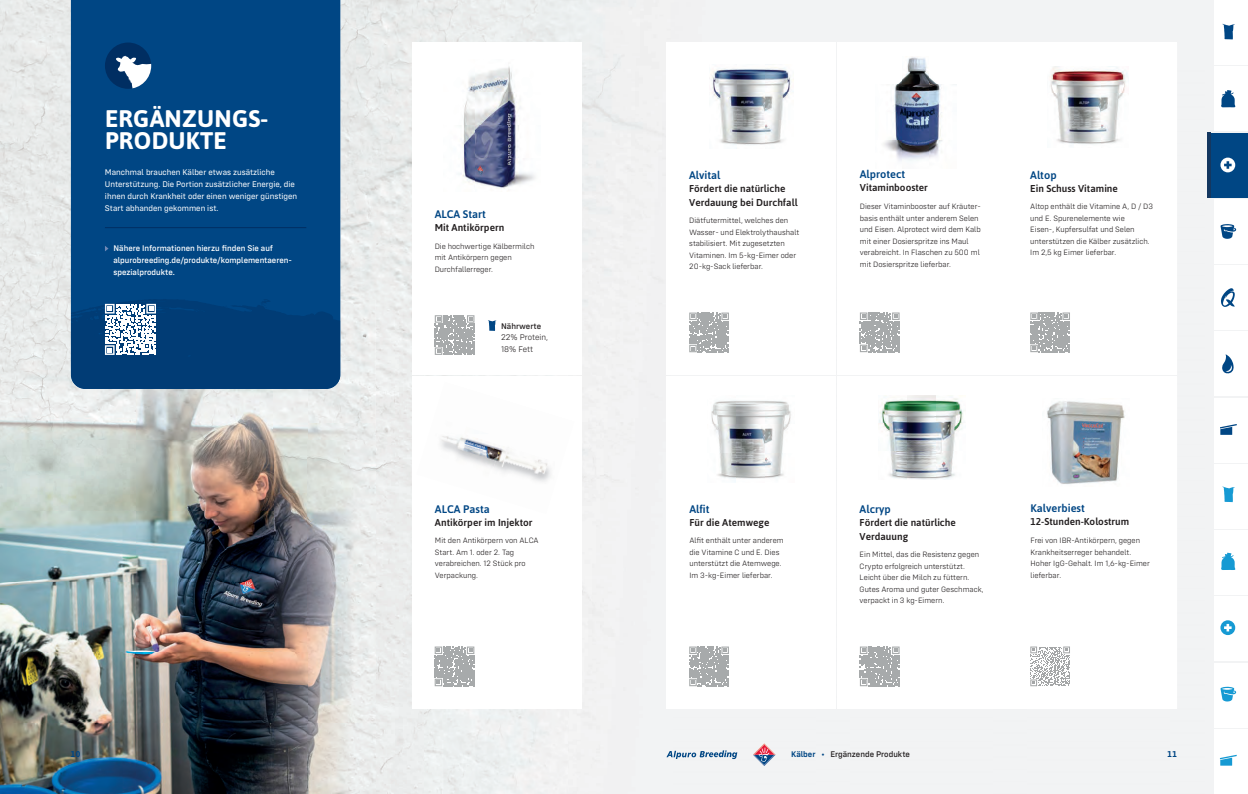
<style>
.page{position:relative;width:1248px;height:794px;background:#fff}
.page>*{position:absolute;margin:0;border:0;box-sizing:border-box;transform-origin:0 0}
.t1{font:700 24px/22px "Asap";letter-spacing:.01em;color:#fff}
.t2{font:500 11px "Asap";color:#004684}
.t3{font:500 10px/14px "Asap";color:#231f20}
.t4{font:8.5px/12px "Config";color:#fff}
.t5{font:500 8.5px/12px "Config";color:#fff}
.t6{font:500 8.5px "Config";color:#231f20}
.t7{font:300 8.5px/12px "Config";color:#231f20}
.t8{font:700 8.5px "Asap";color:#004684}
.t9{font:300 8px/11.5px "Config";color:#231f20}
.s1{font-weight:600;color:#004684}
.s2{color:#004684}
</style>
<div class="page">
<div style="left:1204px;top:0;width:43px;height:794px;background:#f2f3f4"></div>
<img style="left:340px;top:0;width:864px;height:69px">
<img style="left:0;top:0;width:71px;height:370px">
<img style="left:340px;top:69px;width:72px;height:241px">
<div style="left:376px;top:310px;width:49px;height:484px;background:#ebedec"></div>
<img style="left:307px;top:300px;width:69px;height:494px">
<img style="left:0;top:370px;width:136px;height:424px">
<img style="left:136px;top:389px;width:171px;height:405px">
<svg style="left:666px;top:750px;width:71px;height:9px"></svg>
<svg style="left:752px;top:743px;width:23px;height:23px"></svg>
<div style="left:837px;top:43px;width:169px;height:332px;background:#fff"></div>
<div style="left:666px;top:43px;width:169px;height:332px;background:#fff"></div>
<div style="left:412px;top:43px;width:169px;height:332px;background:#fff"></div>
<img style="left:459px;top:66px;width:76px;height:123px">
<svg style="left:488px;top:320px;width:8px;height:11px"></svg>
<div style="left:412px;top:376px;width:169px;height:333px;background:#fff"></div>
<img style="left:440px;top:436px;width:48px;height:31px">
<img style="left:465px;top:436px;width:24px;height:26px">
<img style="left:488px;top:445px;width:63px;height:37px">
<img style="left:883px;top:57px;width:73px;height:104px">
<img style="left:711px;top:67px;width:82px;height:78px">
<img style="left:711px;top:400px;width:80px;height:82px">
<div style="left:1007px;top:43px;width:169px;height:332px;background:#fff"></div>
<img style="left:1050px;top:67px;width:77px;height:77px">
<div style="left:1213px;top:0;width:34px;height:65px;background:#fff"></div>
<div style="left:1213px;top:66px;width:34px;height:65px;background:#fff"></div>
<div style="left:1206px;top:133px;width:41px;height:64px;background:#004684"></div>
<svg style="left:1206px;top:133px;width:4px;height:64px"></svg>
<div style="left:1213px;top:199px;width:34px;height:65px;background:#fff"></div>
<div style="left:1213px;top:265px;width:34px;height:65px;background:#fff"></div>
<div style="left:1213px;top:331px;width:34px;height:65px;background:#fff"></div>
<div style="left:1213px;top:398px;width:34px;height:64px;background:#fff"></div>
<div style="left:1213px;top:464px;width:34px;height:65px;background:#fff"></div>
<div style="left:1213px;top:530px;width:34px;height:65px;background:#fff"></div>
<div style="left:1213px;top:596px;width:34px;height:65px;background:#fff"></div>
<div style="left:1213px;top:663px;width:34px;height:64px;background:#fff"></div>
<div style="left:1213px;top:729px;width:34px;height:65px;background:#fff"></div>
<svg style="left:1222px;top:24px;width:12px;height:15px"></svg>
<svg style="left:1221px;top:90px;width:14px;height:18px"></svg>
<svg style="left:1220px;top:158px;width:15px;height:14px"></svg>
<svg style="left:1220px;top:224px;width:15px;height:15px"></svg>
<svg style="left:1220px;top:424px;width:16px;height:11px"></svg>
<svg style="left:1221px;top:288px;width:13px;height:19px"></svg>
<svg style="left:1222px;top:486px;width:12px;height:16px"></svg>
<svg style="left:1221px;top:553px;width:14px;height:17px"></svg>
<svg style="left:1220px;top:620px;width:14px;height:15px"></svg>
<svg style="left:1220px;top:686px;width:15px;height:15px"></svg>
<svg style="left:1219px;top:755px;width:17px;height:10px"></svg>
<div style="left:71px;top:0;width:269px;height:299px;background:#004684"></div>
<hr style="left:105px;top:227px;width:201px;height:1px;background:#002e62">
<svg style="left:105px;top:246px;width:3px;height:5px"></svg>
<div style="left:105px;top:43px;width:46px;height:46px;background:#002e62;border-radius:50%"></div>
<svg style="left:116px;top:56px;width:35px;height:33px"></svg>
<svg style="left:1222px;top:354px;width:11px;height:19px"></svg>
<img style="left:878px;top:396px;width:85px;height:84px">
<img style="left:1047px;top:401px;width:78px;height:84px">
<svg style="left:71px;top:299px;width:269px;height:90px;background:#144c81"></svg>
<svg style="left:435px;top:315px;width:39px;height:40px;background:#b3b6b7"></svg>
<svg style="left:434px;top:646px;width:40px;height:40px;background:#b4b7b7"></svg>
<svg style="left:689px;top:312px;width:40px;height:40px;background:#b4b6b7"></svg>
<svg style="left:859px;top:312px;width:40px;height:40px;background:#b5b8b9"></svg>
<svg style="left:1030px;top:312px;width:39px;height:40px;background:#b3b6b7"></svg>
<svg style="left:689px;top:646px;width:40px;height:40px;background:#b4b6b7"></svg>
<svg style="left:859px;top:646px;width:40px;height:40px;background:#b4b7b8"></svg>
<svg style="left:1030px;top:646px;width:39px;height:40px"></svg>
<h1 class="t1" style="left:105px;top:106px;width:165px">ERGÄNZUNGS-<br>PRODUKTE</h1>
<p class="t4" style="left:105px;top:166px;width:194px">Manchmal brauchen Kälber etwas zusätzliche Unterstützung. Die Portion zusätzlicher Energie, die ihnen durch Krankheit oder einen weniger günstigen Start abhanden gekommen ist.</p>
<p class="t5" style="left:113px;top:242px;width:180px">Nähere Informationen hierzu finden Sie auf alpurobreeding.de/produkte/komplementaeren&shy;spezialprodukte.</p>
<h2 class="t2" style="left:434px;top:207px;width:53px">ALCA Start</h2>
<p class="t3" style="left:434px;top:220px;width:71px">Mit Antikörpern</p>
<p class="t9" style="left:434px;top:240px;width:101px">Die hochwertige Kälbermilch mit Antikörpern gegen<br>Durchfallerreger.</p>
<p class="t6" style="left:501px;top:321px;width:42px">Nährwerte</p>
<p class="t7" style="left:501px;top:331px;width:48px">22% Protein,<br>18% Fett</p>
<h2 class="t2" style="left:435px;top:501px;width:56px">ALCA Pasta</h2>
<p class="t3" style="left:435px;top:514px;width:99px">Antikörper im Injektor</p>
<p class="t9" style="left:435px;top:535px;width:105px">Mit den Antikörpern von ALCA<br>Start. Am 1. oder 2. Tag verabreichen. 12 Stück pro<br>Verpackung.</p>
<h2 class="t2" style="left:689px;top:167px;width:33px">Alvital</h2>
<p class="t3" style="left:689px;top:181px;width:110px">Fördert die natürliche<br>Verdauung bei Durchfall</p>
<p class="t9" style="left:689px;top:215px;width:112px">Diätfutermittel, welches den<br>Wasser- und Elektrolythaushalt stabilisiert. Mit zugesetzten<br>Vitaminen. Im 5-kg-Eimer oder<br>20-kg-Sack lieferbar.</p>
<h2 class="t2" style="left:859px;top:167px;width:47px">Alprotect</h2>
<p class="t3" style="left:859px;top:181px;width:70px">Vitaminbooster</p>
<p class="t9" style="left:859px;top:201px;width:122px">Dieser Vitaminbooster auf Kräuter&shy;basis enthält unter anderem Selen und Eisen. Alprotect wird dem Kalb mit einer Dosierspritze ins Maul verabreicht. In Flaschen zu 500 ml mit Dosierspritze lieferbar.</p>
<h2 class="t2" style="left:1030px;top:167px;width:28px">Altop</h2>
<p class="t3" style="left:1030px;top:181px;width:89px">Ein Schuss Vitamine</p>
<p class="t9" style="left:1030px;top:201px;width:124px">Altop enthält die Vitamine A, D / D3 und E. Spurenelemente wie<br>Eisen-, Kupfersulfat und Selen unterstützen die Kälber zusätzlich.<br>Im 2,5 kg Eimer lieferbar.</p>
<h2 class="t2" style="left:689px;top:501px;width:21px">Alfit</h2>
<p class="t3" style="left:689px;top:514px;width:81px">Für die Atemwege</p>
<p class="t9" style="left:689px;top:535px;width:96px">Alfit enthält unter anderem die Vitamine C und E. Dies unterstützt die Atemwege.<br>Im 3-kg-Eimer lieferbar.</p>
<h2 class="t2" style="left:859px;top:501px;width:32px">Alcryp</h2>
<p class="t3" style="left:859px;top:514px;width:98px">Fördert die natürliche<br>Verdauung</p>
<p class="t9" style="left:859px;top:548px;width:125px">Ein Mittel, das die Resistenz gegen<br>Crypto erfolgreich unterstützt.<br>Leicht über die Milch zu füttern.<br>Gutes Aroma und guter Geschmack, verpackt in 3 kg-Eimern.</p>
<h2 class="t2" style="left:1030px;top:501px;width:56px">Kalverbiest</h2>
<p class="t3" style="left:1030px;top:514px;width:100px">12-Stunden-Kolostrum</p>
<p class="t9" style="left:1030px;top:534px;width:121px">Frei von IBR-Antikörpern, gegen<br>Krankheitserreger behandelt.<br>Hoher IgG-Gehalt. Im 1,6-kg-Eimer lieferbar.</p>
<p class="t8" style="left:71px;top:748px;width:11px">10</p>
<p class="t6" style="left:791px;top:749px;width:120px"><span class="s1">Kälber</span> <span class="s2">•</span> Ergänzende Produkte</p>
<p class="t8" style="left:1167px;top:748px;width:11px">11</p>
</div>
